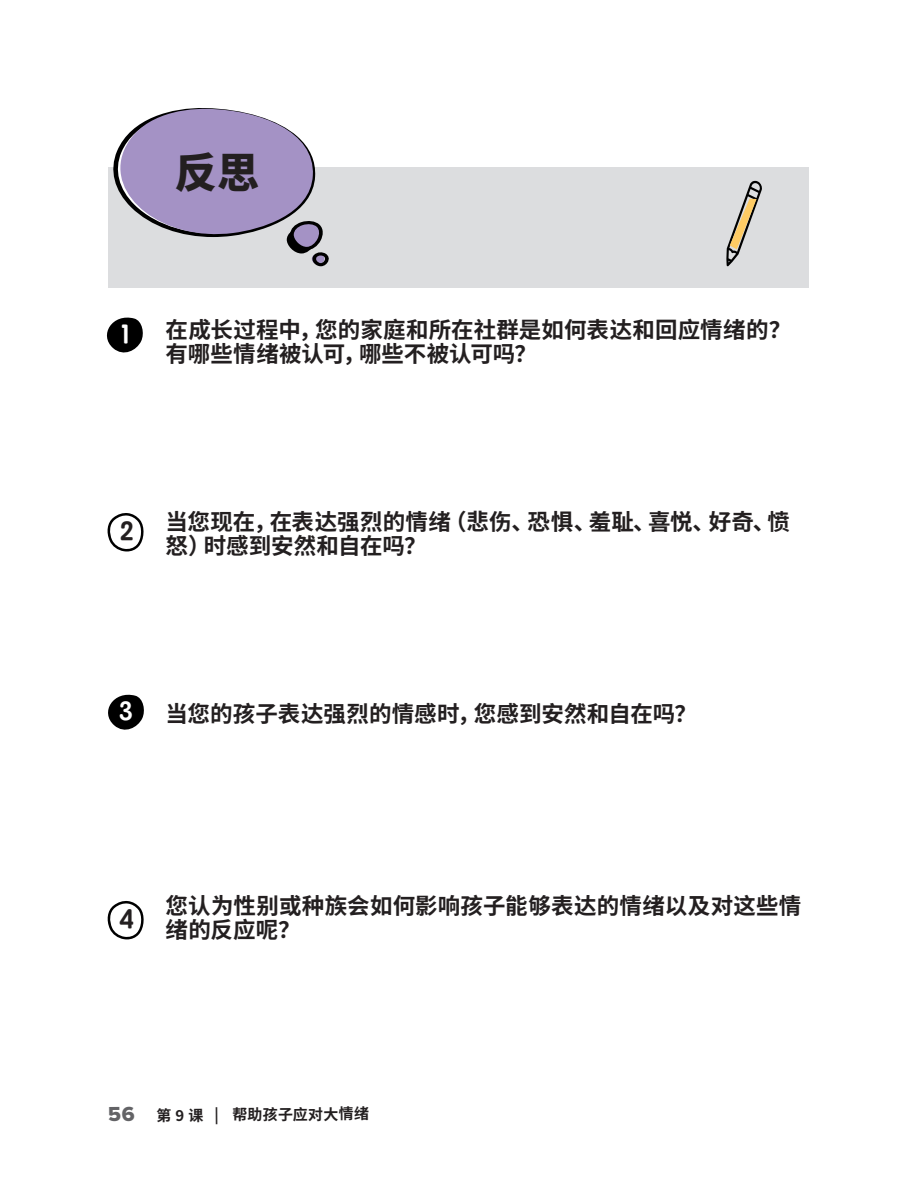
<style>
.page{position:relative;width:918px;height:1188px;background:#fff}
.page>*{position:absolute;margin:0;border:0;box-sizing:border-box;transform-origin:0 0}
.t1{font:800 42px "Source Han Sans CN";color:#231f20}
.t2{font:27px "ST Yuanti SC Bold";color:#fff}
.t3{font:27px "ST Yuanti SC Bold";color:#231f20}
.questions{font:700 22.5px/24px "Source Han Sans CN";letter-spacing:.005em;color:#231f20}
.t4{font:700 15px "Source Han Sans CN";color:#231f20}
</style>
<div class="page">
<div style="left:108px;top:167px;width:701px;height:121px;background:#dcdddf"></div>
<svg style="left:107px;top:513px;width:37px;height:39px"></svg>
<svg style="left:106px;top:317px;width:37px;height:36px"></svg>
<svg style="left:726px;top:181px;width:36px;height:85px"></svg>
<svg style="left:113px;top:108px;width:216px;height:159px"></svg>
<svg style="left:108px;top:694px;width:36px;height:36px"></svg>
<svg style="left:107px;top:901px;width:37px;height:39px"></svg>
<p class="t1" style="left:175px;top:149px;width:86px">反思</p>
<p class="t2" style="left:120px;top:314px;width:10px">1</p>
<p class="questions" style="left:166px;top:318px;width:627px">在成长过程中，您的家庭和所在社群是如何表达和回应情绪的？有哪些情绪被认可，哪些不被认可吗？</p>
<p class="t3" style="left:119px;top:512px;width:16px">2</p>
<p class="questions" style="left:166px;top:510px;width:626px">当您现在，在表达强烈的情绪（悲伤、恐惧、羞耻、喜悦、好奇、愤怒）时感到安然和自在吗？</p>
<p class="t2" style="left:118px;top:691px;width:16px">3</p>
<p class="questions" style="left:166px;top:702px;width:533px">当您的孩子表达强烈的情感时，您感到安然和自在吗？</p>
<p class="t3" style="left:119px;top:900px;width:16px">4</p>
<p class="questions" style="left:166px;top:894px;width:637px">您认为性别或种族会如何影响孩子能够表达的情绪以及对这些情绪的反应呢？</p>
<p class="t4" style="left:156px;top:1108px;width:214px;rotate:-1deg">第 9 课 | 帮助孩子应对大情绪</p>
</div>
